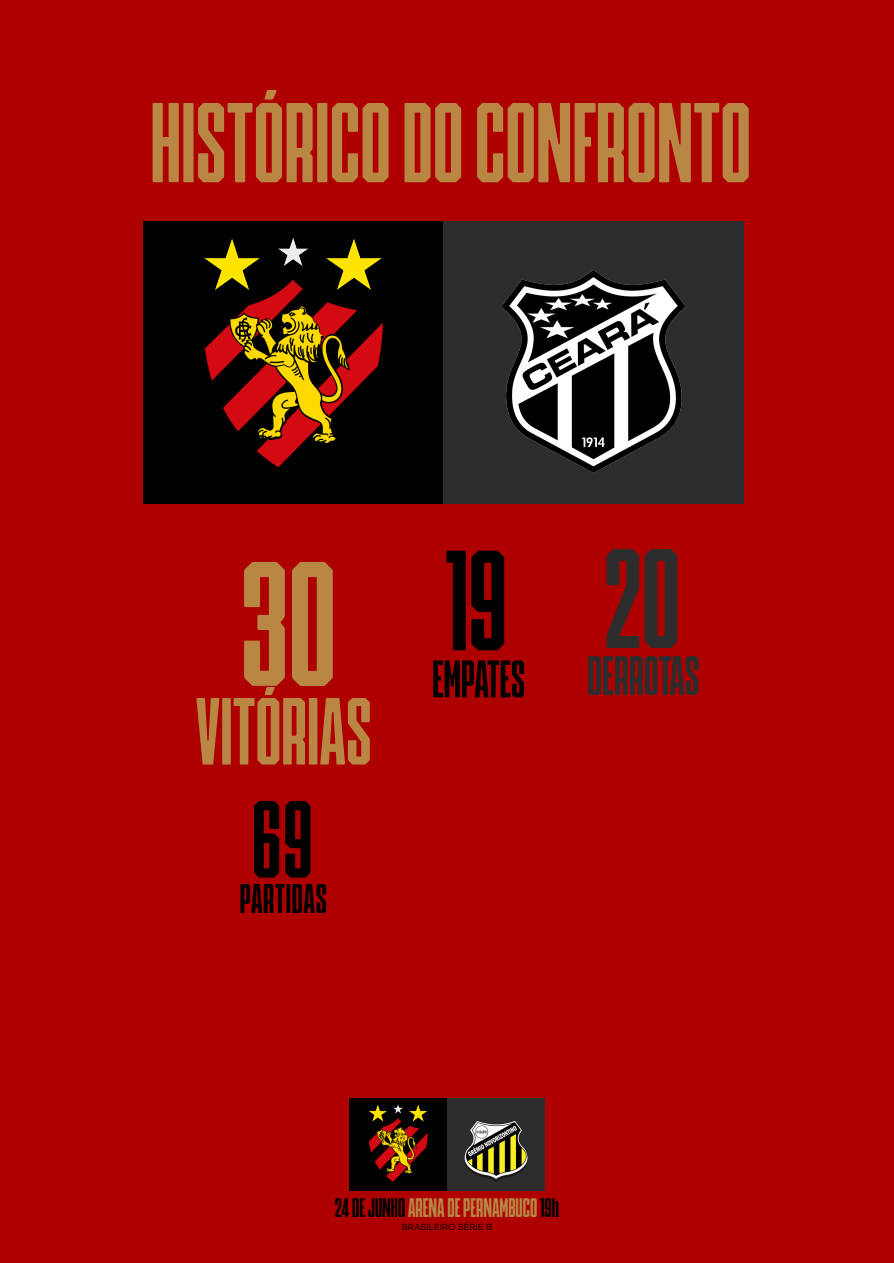
<style>
.page{position:relative;width:894px;height:1263px;background:#fff}
.page>*{position:absolute;margin:0;border:0;box-sizing:border-box;transform-origin:0 0}
.t1{font:142.35px "Redig";color:#000}
.t2{font:113.4px "Redig";color:#b98743}
.t3{font:109.5px "Redig";color:#000}
.t4{font:95.1px "Redig";color:#b98743}
.t5{font:55.2px "Redig";color:#2d2d2d}
.t6{font:52.65px "Redig";color:#000}
.t7{font:41.4px "Redig";letter-spacing:.015em;color:#000}
.t8{font:26.85px "Redig";color:#b98743}
.t9{font:9px "Campton";color:#000}
.s1{font-size:141.45px;color:#2d2d2d}
.s2{color:#000}
</style>
<div class="page">
<div style="left:0;top:0;width:893px;height:1263px;background:#ae0000"></div>
<div style="left:447px;top:1098px;width:97px;height:92px;background:#2d2d2d"></div>
<div style="left:349px;top:1098px;width:98px;height:92px;background:#000"></div>
<img style="left:368px;top:1104px;width:60px;height:78px">
<div style="left:143px;top:221px;width:300px;height:283px;background:#000"></div>
<img style="left:204px;top:238px;width:179px;height:230px">
<div style="left:443px;top:221px;width:300px;height:283px;background:#2d2d2d"></div>
<img style="left:501px;top:270px;width:184px;height:203px">
<img style="left:451px;top:1120px;width:89px;height:71px">
<h2 class="t2" style="left:150px;top:90px;width:602px">HISTÓRICO DO CONFRONTO</h2>
<h3 class="t4" style="left:195px;top:687px;width:178px">VITÓRIAS<sup>30</sup></h3>
<h3 class="t3" style="left:252px;top:788px;width:62px">69</h3>
<h3 class="t7" style="left:240px;top:879px;width:89px">PARTIDAS</h3>
<h1 class="t1" style="left:445px;top:534px;width:236px">19 <span class="s1">20</span></h1>
<h3 class="t6" style="left:432px;top:654px;width:94px">EMPATES</h3>
<h3 class="t5" style="left:587px;top:650px;width:114px">DERROTAS</h3>
<p class="t8" style="left:335px;top:1195px;width:225px"><span class="s2">24 DE JUNHO</span> ARENA DE PERNAMBUCO <span class="s2">19h</span></p>
<p class="t9" style="left:401px;top:1221px;width:92px">BRASILEIRO SÉRIE B</p>
</div>
